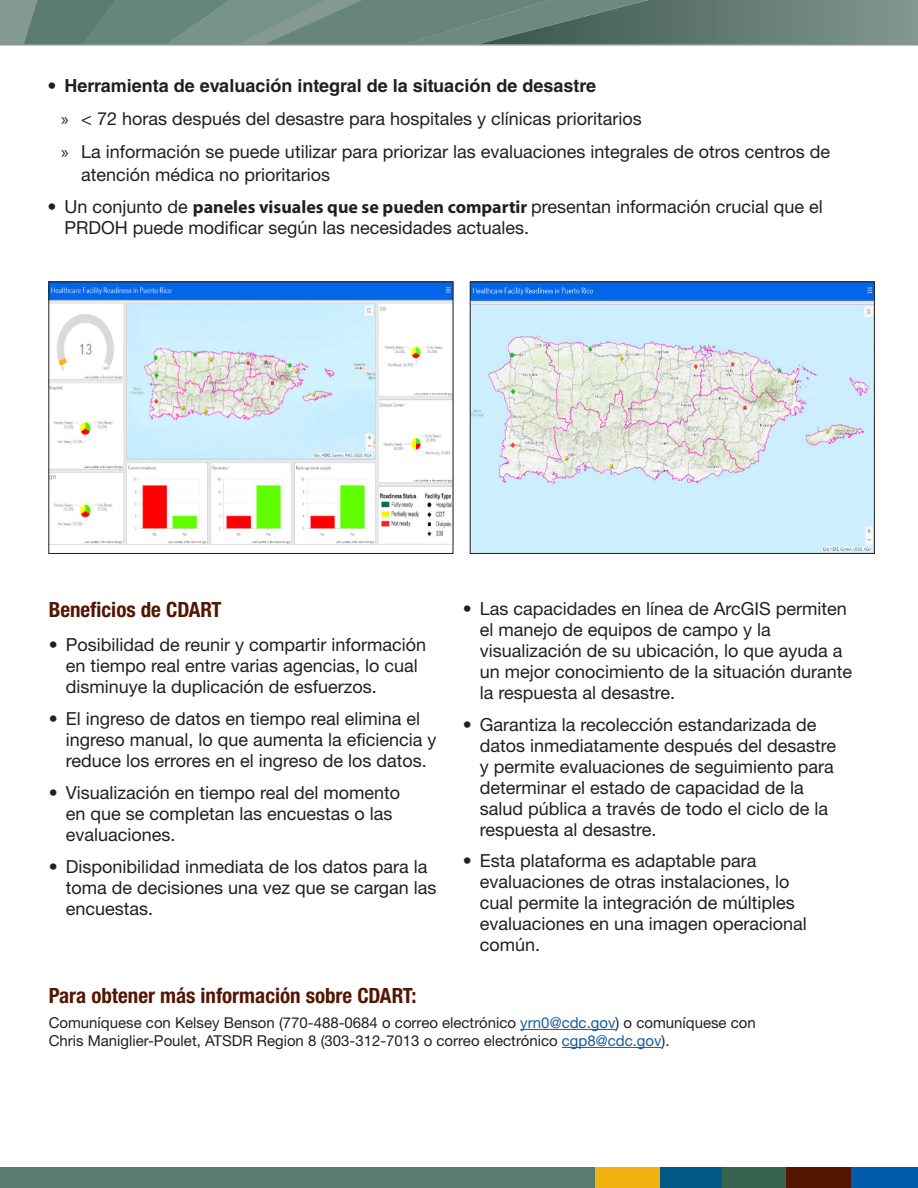
<style>
.page{position:relative;width:918px;height:1188px;background:#fff}
.page>*{position:absolute;margin:0;border:0;box-sizing:border-box;transform-origin:0 0}
.t1{font:700 condensed 21px "Helvetica Neue LT Std";color:#531600}
.t2{font:18px/21px "Helvetica Neue LT Std";color:#231f20}
.t3{font:700 18px "Helvetica LT Std";color:#231f20}
.P_references{font:15px/18px "Helvetica Neue LT Std";color:#231f20}
.s1{font-family:"Helvetica Neue LT Std";font-weight:400}
.s2{font-family:"Myriad Pro"}
.s3{font-family:"Myriad Pro";font-weight:700}
.s4{color:#175d9e}
</style>
<div class="page">
<div style="left:0;top:1167px;width:597px;height:21px;background:#597c6f"></div>
<div style="left:658px;top:1167px;width:65px;height:21px;background:#005983"></div>
<div style="left:722px;top:1167px;width:65px;height:21px;background:#376350"></div>
<div style="left:787px;top:1167px;width:64px;height:21px;background:#531600"></div>
<div style="left:851px;top:1167px;width:67px;height:21px;background:#015dab"></div>
<div style="left:595px;top:1167px;width:64px;height:21px;background:#efb211"></div>
<svg style="left:0;top:0;width:918px;height:44px;background:#68847a"></svg>
<hr style="left:0;top:44px;width:918px;height:1px;background:#849991">
<img style="left:50px;top:284px;width:401px;height:261px">
<div style="left:48px;top:282px;width:405px;height:272px;border:1px solid #231f20"></div>
<img style="left:472px;top:284px;width:401px;height:268px">
<div style="left:470px;top:282px;width:405px;height:272px;border:1px solid #231f20"></div>
<hr style="left:520px;top:1029px;width:96px;height:1px;background:#175d9e">
<hr style="left:562px;top:1047px;width:100px;height:1px;background:#175d9e">
<p class="t3" style="left:48px;top:74px;width:550px"><span class="s1">•</span> Herramienta de evaluación integral de la situación de desastre</p>
<p class="t2" style="left:61px;top:108px;width:582px"><span class="s2">»</span> &lt; 72 horas después del desastre para hospitales y clínicas prioritarios</p>
<p class="t2" style="left:81px;top:140px;width:751px;line-height:22.5px;text-indent:-20px"><span class="s2">»</span> La información se puede utilizar para priorizar las evaluaciones integrales de otros centros de atención médica no prioritarios</p>
<p class="t2" style="left:65px;top:196px;width:760px;text-indent:-17px">• Un conjunto de <span class="s3">paneles visuales que se pueden compartir</span> presentan información crucial que el<br>PRDOH puede modificar según las necesidades actuales.</p>
<h2 class="t1" style="left:49px;top:597px;width:175px">Beneficios de CDART</h2>
<p class="t2" style="left:66px;top:634px;width:362px;text-indent:-17px">• Posibilidad de reunir y compartir información en tiempo real entre varias agencias, lo cual disminuye la duplicación de esfuerzos.</p>
<p class="t2" style="left:66px;top:708px;width:372px;text-indent:-17px">• El ingreso de datos en tiempo real elimina el ingreso manual, lo que aumenta la eficiencia y reduce los errores en el ingreso de los datos.</p>
<p class="t2" style="left:66px;top:782px;width:336px;text-indent:-17px">• Visualización en tiempo real del momento en que se completan las encuestas o las evaluaciones.</p>
<p class="t2" style="left:66px;top:856px;width:372px;text-indent:-17px">• Disponibilidad inmediata de los datos para la toma de decisiones una vez que se cargan las encuestas.</p>
<p class="t2" style="left:480px;top:598px;width:374px;text-indent:-17px">• Las capacidades en línea de ArcGIS permiten el manejo de equipos de campo y la visualización de su ubicación, lo que ayuda a un mejor conocimiento de la situación durante la respuesta al desastre.</p>
<p class="t2" style="left:480px;top:713px;width:358px;text-indent:-17px">• Garantiza la recolección estandarizada de datos inmediatamente después del desastre y permite evaluaciones de seguimiento para determinar el estado de capacidad de la salud pública a través de todo el ciclo de la respuesta al desastre.</p>
<p class="t2" style="left:480px;top:850px;width:329px;text-indent:-17px">• Esta plataforma es adaptable para evaluaciones de otras instalaciones, lo cual permite la integración de múltiples evaluaciones en una imagen operacional común.</p>
<h2 class="t1" style="left:49px;top:983px;width:369px">Para obtener más información sobre CDART:</h2>
<p class="P_references" style="left:49px;top:1013px;width:709px">Comuníquese con Kelsey Benson (770-488-0684 o correo electrónico <span class="s4">yrn0@cdc.gov</span>) o comuníquese con<br>Chris Maniglier-Poulet, ATSDR Region 8 (303-312-7013 o correo electrónico <span class="s4">cgp8@cdc.gov</span>).</p>
</div>
